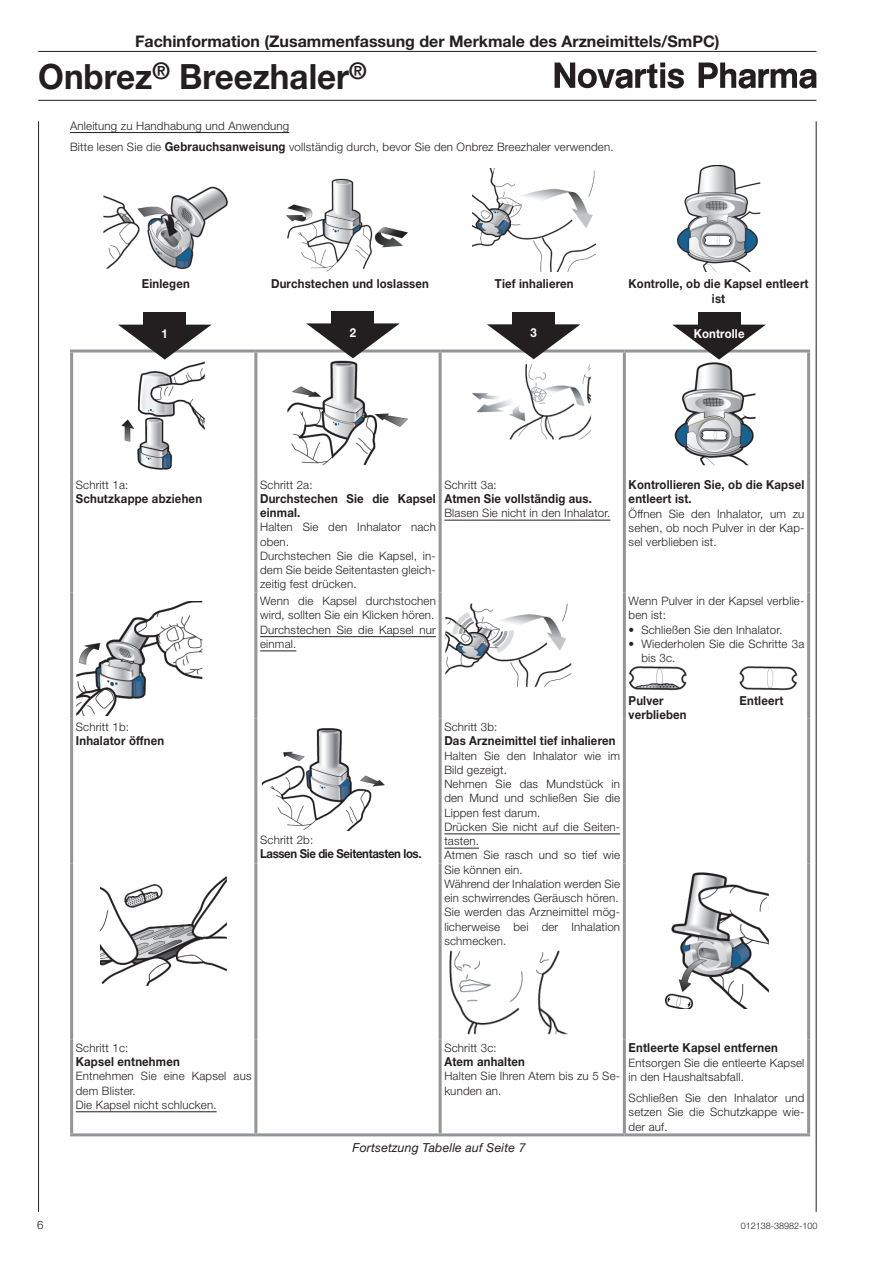
<style>
.page{position:relative;width:893px;height:1263px;background:#fff}
.page>*{position:absolute;margin:0;border:0;box-sizing:border-box;transform-origin:0 0}
.t1{font:700 34.8px "Helvetica Neue LT Std";color:#231f20;scale:.95 1}
.t2{font:700 16.05px "Helvetica Neue LT Std";color:#231f20}
.t3{font:700 12.3px/14.2px "Helvetica Neue LT Std";letter-spacing:.015em;color:#231f20;scale:.92 1}
.t4{font:700 12.3px "Helvetica Neue LT Std";letter-spacing:-.03em;color:#231f20;scale:.92 1}
.t5{font:italic 12.3px "Helvetica Neue LT Std";letter-spacing:.015em;color:#231f20}
.t6{font:700 12.3px "Helvetica Neue LT Std";letter-spacing:.015em;color:#fff;scale:.92 1}
.t7{font:300 11.7px/14.2px "Helvetica Neue LT Std";letter-spacing:.015em;color:#231f20}
.t8{font:300 9px "Helvetica Neue LT Std";color:#231f20}
.s1{font-weight:700;font-size:12.3px}
</style>
<div class="page">
<hr style="left:38px;top:121px;width:1px;height:1091px;background:#231f20">
<hr style="left:816px;top:121px;width:1px;height:1091px;background:#231f20">
<hr style="left:38px;top:51px;width:778px;height:1px;background:#231f20">
<hr style="left:38px;top:100px;width:778px;height:1px;background:#231f20">
<svg style="left:554px;top:63px;width:130px;height:26px"></svg>
<svg style="left:698px;top:63px;width:118px;height:26px"></svg>
<hr style="left:70px;top:132px;width:219px;height:1px;background:#231f20">
<hr style="left:70px;top:350px;width:186px;height:3px;background:#939598">
<hr style="left:70px;top:353px;width:3px;height:123px;background:#939598">
<hr style="left:624px;top:350px;width:186px;height:3px;background:#939598">
<hr style="left:807px;top:353px;width:3px;height:123px;background:#939598">
<hr style="left:70px;top:476px;width:3px;height:117px;background:#939598">
<hr style="left:807px;top:476px;width:3px;height:117px;background:#939598">
<hr style="left:70px;top:593px;width:3px;height:126px;background:#939598">
<hr style="left:70px;top:719px;width:3px;height:145px;background:#939598">
<hr style="left:70px;top:864px;width:3px;height:175px;background:#939598">
<hr style="left:807px;top:864px;width:3px;height:175px;background:#939598">
<hr style="left:70px;top:1039px;width:3px;height:94px;background:#939598">
<hr style="left:807px;top:1039px;width:3px;height:94px;background:#939598">
<hr style="left:70px;top:1133px;width:186px;height:3px;background:#939598">
<hr style="left:624px;top:1133px;width:186px;height:3px;background:#939598">
<hr style="left:256px;top:350px;width:184px;height:3px;background:#939598">
<hr style="left:254px;top:353px;width:3px;height:123px;background:#939598">
<hr style="left:440px;top:350px;width:184px;height:3px;background:#939598">
<hr style="left:439px;top:353px;width:3px;height:123px;background:#939598">
<hr style="left:623px;top:353px;width:3px;height:123px;background:#939598">
<hr style="left:254px;top:476px;width:3px;height:117px;background:#939598">
<hr style="left:439px;top:476px;width:3px;height:117px;background:#939598">
<hr style="left:623px;top:476px;width:3px;height:117px;background:#939598">
<hr style="left:254px;top:593px;width:3px;height:126px;background:#939598">
<hr style="left:439px;top:593px;width:3px;height:126px;background:#939598">
<hr style="left:254px;top:719px;width:3px;height:145px;background:#939598">
<hr style="left:254px;top:864px;width:3px;height:175px;background:#939598">
<hr style="left:254px;top:1039px;width:3px;height:94px;background:#939598">
<hr style="left:439px;top:1039px;width:3px;height:94px;background:#939598">
<hr style="left:623px;top:1039px;width:3px;height:94px;background:#939598">
<hr style="left:256px;top:1133px;width:368px;height:3px;background:#939598">
<hr style="left:439px;top:719px;width:3px;height:145px;background:#939598">
<hr style="left:439px;top:864px;width:3px;height:175px;background:#939598">
<hr style="left:623px;top:864px;width:3px;height:175px;background:#939598">
<hr style="left:623px;top:593px;width:3px;height:126px;background:#939598">
<hr style="left:807px;top:593px;width:3px;height:126px;background:#939598">
<hr style="left:623px;top:719px;width:3px;height:145px;background:#939598">
<hr style="left:807px;top:719px;width:3px;height:145px;background:#939598">
<img style="left:103px;top:186px;width:125px;height:84px">
<img style="left:286px;top:178px;width:122px;height:94px">
<img style="left:473px;top:168px;width:123px;height:104px">
<img style="left:677px;top:165px;width:84px;height:107px">
<img style="left:121px;top:361px;width:85px;height:109px">
<img style="left:288px;top:360px;width:120px;height:105px">
<img style="left:472px;top:364px;width:120px;height:76px">
<img style="left:675px;top:362px;width:81px;height:104px">
<hr style="left:444px;top:520px;width:166px;height:1px;background:#231f20">
<img style="left:76px;top:601px;width:127px;height:114px">
<hr style="left:260px;top:636px;width:176px;height:1px;background:#231f20">
<hr style="left:260px;top:651px;width:36px;height:1px;background:#231f20">
<img style="left:445px;top:603px;width:126px;height:85px">
<img style="left:629px;top:666px;width:169px;height:25px">
<img style="left:261px;top:728px;width:124px;height:102px">
<hr style="left:444px;top:834px;width:176px;height:1px;background:#231f20">
<hr style="left:444px;top:848px;width:35px;height:1px;background:#231f20">
<img style="left:449px;top:950px;width:119px;height:85px">
<img style="left:100px;top:876px;width:127px;height:110px">
<img style="left:665px;top:872px;width:103px;height:137px">
<hr style="left:76px;top:1111px;width:141px;height:1px;background:#231f20">
<div style="left:698px;top:312px;width:42px;height:30px;background:#231f20"></div>
<svg style="left:672px;top:325px;width:94px;height:35px"></svg>
<div style="left:512px;top:312px;width:43px;height:30px;background:#231f20"></div>
<svg style="left:487px;top:324px;width:93px;height:35px"></svg>
<div style="left:332px;top:311px;width:42px;height:30px;background:#231f20"></div>
<svg style="left:306px;top:323px;width:94px;height:35px"></svg>
<div style="left:144px;top:312px;width:42px;height:30px;background:#231f20"></div>
<svg style="left:118px;top:325px;width:94px;height:35px"></svg>
<h2 class="t2" style="left:135px;top:35px;width:586px">Fachinformation (Zusammenfassung der Merkmale des Arzneimittels/SmPC)</h2>
<h1 class="t1" style="left:38px;top:64px;width:347px">Onbrez<sup>®</sup> Breezhaler<sup>®</sup></h1>
<p class="t7" style="left:70px;top:116px;width:545px;line-height:21.3px">Anleitung zu Handh abung und Anwendung<br>Bitte lesen Sie die <span class="s1">Gebrauchsanweisung</span> vollständig durch, bevor Sie den Onbrez Breezhaler verwenden.</p>
<p class="t3" style="left:142px;top:278px;width:54px">Einlegen</p>
<p class="t3" style="left:271px;top:278px;width:173px">Durchstechen und loslassen</p>
<p class="t3" style="left:495px;top:278px;width:87px">Tief inhalieren</p>
<p class="t3" style="left:628px;top:278px;width:197px;text-align:center">Kontrolle, ob die Kapsel entleert ist</p>
<p class="t6" style="left:162px;top:329px;width:8px">1</p>
<p class="t6" style="left:350px;top:328px;width:8px">2</p>
<p class="t6" style="left:530px;top:329px;width:8px">3</p>
<p class="t6" style="left:694px;top:329px;width:57px">Kontrolle</p>
<p class="t7" style="left:76px;top:479px;width:54px">Schritt 1a:</p>
<p class="t3" style="left:76px;top:493px;width:139px">Schutzkappe abziehen</p>
<p class="t7" style="left:76px;top:721px;width:55px">Schritt 1b:</p>
<p class="t3" style="left:76px;top:735px;width:98px">Inhalator öffnen</p>
<p class="t7" style="left:260px;top:479px;width:54px">Schritt 2a:</p>
<p class="t3" style="left:260px;top:493px;width:192px">Durchstechen Sie die Kapsel einmal.</p>
<p class="t7" style="left:260px;top:521px;width:177px">Halten Sie den Inhalator nach oben.<br>Durchstechen Sie die Kapsel, in&shy;dem Sie beide Seitentasten gleich&shy;zeitig fest drücken.</p>
<p class="t7" style="left:444px;top:479px;width:54px">Schritt 3a:</p>
<p class="t3" style="left:444px;top:493px;width:162px">Atmen Sie vollständig aus.</p>
<p class="t7" style="left:444px;top:507px;width:168px">Blasen Sie nicht in den Inhalator.</p>
<p class="t3" style="left:629px;top:479px;width:192px">Kontrollieren Sie, ob die Kapsel entleert ist.</p>
<p class="t7" style="left:629px;top:508px;width:177px;text-align:justify">Öffnen Sie den Inhalator, um zu sehen, ob noch Pulver in der Kap&shy;sel verblieben ist.</p>
<p class="t7" style="left:260px;top:595px;width:177px">Wenn die Kapsel durchstochen wird, sollten Sie ein Klicken hören.<br>Durchstechen Sie die Kapsel nur einmal.</p>
<p class="t7" style="left:629px;top:595px;width:177px">Wenn Pulver in der Kapsel verblie&shy;ben ist:</p>
<p class="t7" style="left:629px;top:624px;width:155px">• Schließen Sie den Inhalator.</p>
<p class="t7" style="left:641px;top:638px;width:164px;text-indent:-13px">• Wiederholen Sie die Schritte 3a bis 3c.</p>
<p class="t3" style="left:629px;top:695px;width:40px">Pulver</p>
<p class="t3" style="left:740px;top:695px;width:49px">Entleert</p>
<p class="t3" style="left:629px;top:709px;width:65px">verblieben</p>
<p class="t7" style="left:260px;top:834px;width:55px">Schritt 2b:</p>
<p class="t4" style="left:260px;top:849px;width:177px">Lassen Sie die Seitentasten los.</p>
<p class="t7" style="left:444px;top:721px;width:55px">Schritt 3b:</p>
<p class="t3" style="left:444px;top:735px;width:188px">Das Arzneimittel tief inhalieren</p>
<p class="t7" style="left:444px;top:750px;width:177px">Halten Sie den Inhalator wie im<br>Bild gezeigt.<br>Nehmen Sie das Mundstück in den Mund und schließen Sie die<br>Lippen fest darum.<br>Drücken Sie nicht auf die Seiten&shy;tasten.<br>Atmen Sie rasch und so tief wie<br>Sie können ein.<br>Während der Inhalation werden Sie ein schwirrendes Geräusch hören.<br>Sie werden das Arzneimittel mög&shy;licherweise bei der Inhalation schmecken.</p>
<p class="t7" style="left:76px;top:1042px;width:54px">Schritt 1c:</p>
<p class="t3" style="left:76px;top:1056px;width:114px">Kapsel entnehmen</p>
<p class="t7" style="left:76px;top:1070px;width:177px">Entnehmen Sie eine Kapsel aus dem Blister.<br>Die Kapsel nicht schlucken.</p>
<p class="t7" style="left:444px;top:1042px;width:54px">Schritt 3c:</p>
<p class="t3" style="left:444px;top:1056px;width:89px">Atem anhalten</p>
<p class="t7" style="left:444px;top:1070px;width:177px">Halten Sie Ihren Atem bis zu 5 Se&shy;kunden an.</p>
<p class="t5" style="left:352px;top:1143px;width:174px">Fortsetzung Tabelle auf Seite 7</p>
<p class="t3" style="left:629px;top:1042px;width:164px">Entleerte Kapsel entfernen</p>
<p class="t7" style="left:629px;top:1056px;width:177px">Entsorgen Sie die entleerte Kapsel in den Haushaltsabfall.</p>
<p class="t7" style="left:629px;top:1092px;width:177px;text-align:justify">Schließen Sie den Inhalator und setzen Sie die Schutzkappe wie&shy;der auf.</p>
<p class="t7" style="left:37px;top:1219px;width:8px">6</p>
<p class="t8" style="left:741px;top:1222px;width:78px">012138-38982-100</p>
</div>
